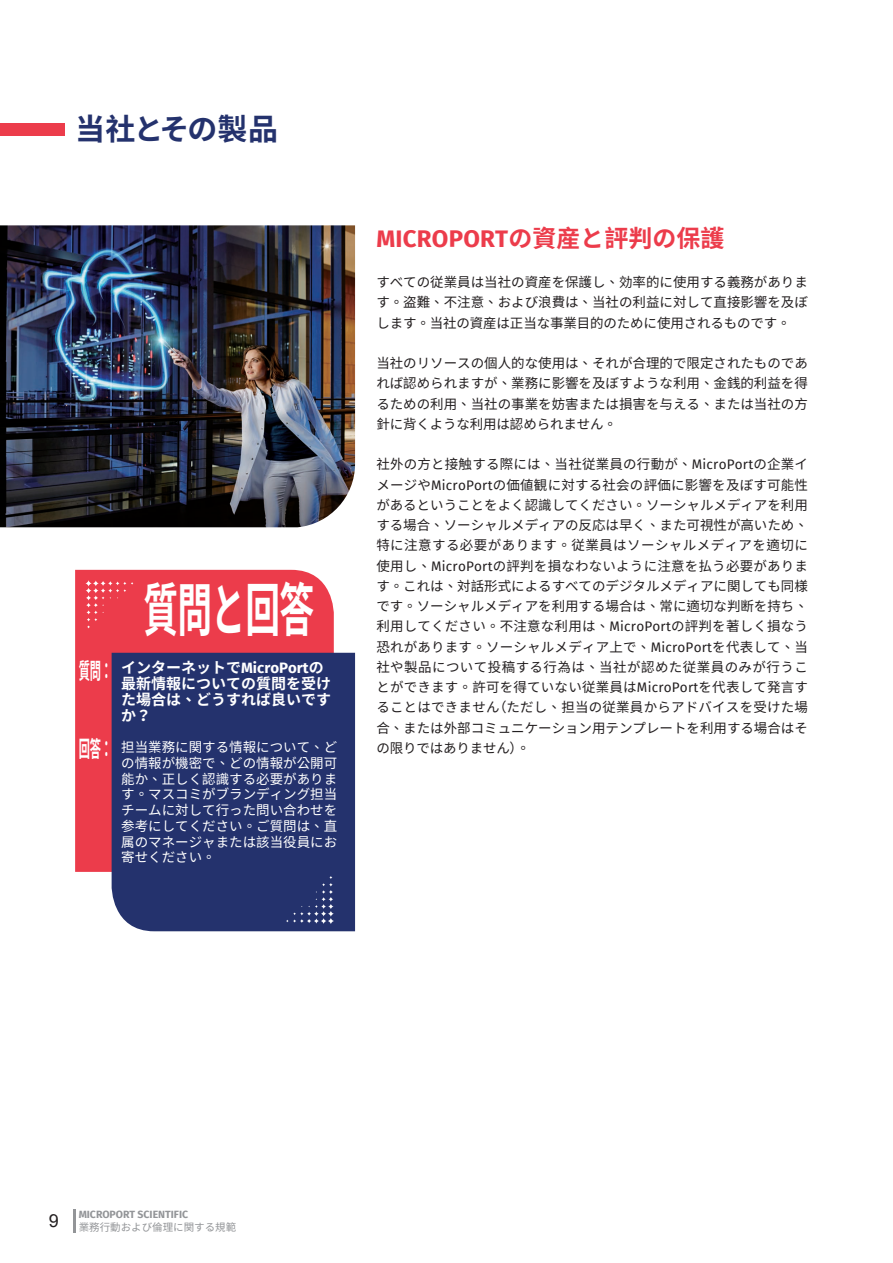
<style>
.page{position:relative;width:893px;height:1263px;background:#fff}
.page>*{position:absolute;margin:0;border:0;box-sizing:border-box;transform-origin:0 0}
.t1{font:700 57.9px "Noto Sans CJ Ktc";letter-spacing:-.02em;color:#fff;scale:.6 1}
.t2{font:700 30px "Noto Sans CJ Ktc";letter-spacing:-.02em;color:#24326d}
.t3{font:700 24px "Fira Sans";letter-spacing:.01em;color:#ec3c4b}
.t4{font:700 22.5px "Noto Sans CJ Ktc";color:#fff;scale:.5 1}
.t5{font:700 15px/15.8px "Noto Sans CJ Ktc";color:#fff}
.t6{font:13.5px/20.2px "Noto Sans CJ Ktc";color:#231f20;text-align:justify}
.t7{font:13.5px/15.8px "Noto Sans CJ Ktc";color:#fff;text-align:justify}
.t8{font:700 10.5px "Fira Sans";color:#939598}
.t9{font:10.5px "Noto Sans CJ Ktc";color:#939598}
.s1{font-family:"Fira Sans"}
.s2{font-family:"Noto Sans CJ Ktc"}
</style>
<div class="page">
<hr style="left:73px;top:1209px;width:3px;height:23px;background:#939598">
<div style="left:0;top:124px;width:64px;height:12px;background:#ec3c4b"></div>
<div style="left:75px;top:570px;width:259px;height:302px;background:#ec3c4b"></div>
<div style="left:112px;top:653px;width:243px;height:278px;background:#24326d"></div>
<svg style="left:86px;top:580px;width:47px;height:48px;background:#ed4856"></svg>
<svg style="left:286px;top:876px;width:48px;height:48px;background:#313e76"></svg>
<img style="left:0;top:225px;width:355px;height:302px">
<h2 class="t2" style="left:75px;top:112px;width:204px">当社とその製品</h2>
<h3 class="t4" style="left:79px;top:658px;width:68px">質問：</h3>
<h3 class="t4" style="left:79px;top:736px;width:68px">回答：</h3>
<h1 class="t1" style="left:143px;top:577px;width:286px">質問と回答</h1>
<p class="t5" style="left:121px;top:660px;width:211px">インターネットで<span class="s1">MicroPort</span>の最新情報についての質問を受けた場合は、どうすれば良いですか？</p>
<p class="t7" style="left:121px;top:740px;width:217px">担当業務に関する情報について、どの情報が機密で、どの情報が公開可能か、正しく認識する必要があります。マスコミがブランディング担当チームに対して行った問い合わせを参考にしてください。ご質問は、直属のマネージャまたは該当役員にお寄せください。</p>
<h3 class="t3" style="left:376px;top:218px;width:349px">MICROPORT<span class="s2">の資産と評判の保護</span></h3>
<p class="t6" style="left:376px;top:272px;width:433px">すべての従業員は当社の資産を保護し、効率的に使用する義務があります。盗難、不注意、および浪費は、当社の利益に対して直接影響を及ぼします。当社の資産は正当な事業目的のために使用されるものです。</p>
<p class="t6" style="left:376px;top:353px;width:433px">当社のリソースの個人的な使用は、それが合理的で限定されたものであれば認められますが、業務に影響を及ぼすような利用、金銭的利益を得るための利用、当社の事業を妨害または損害を与える、または当社の方針に背くような利用は認められません。</p>
<p class="t6" style="left:376px;top:454px;width:433px">社外の方と接触する際には、当社従業員の行動が、<span class="s1">MicroPort</span>の企業イメージや<span class="s1">MicroPort</span>の価値観に対する社会の評価に影響を及ぼす可能性があるということをよく認識してください。ソーシャルメディアを利用する場合、ソーシャルメディアの反応は早く、また可視性が高いため、特に注意する必要があります。従業員はソーシャルメディアを適切に使用し、<span class="s1">MicroPort</span>の評判を損なわないように注意を払う必要があります。これは、対話形式によるすべてのデジタルメディアに関しても同様です。ソーシャルメディアを利用する場合は、常に適切な判断を持ち、利用してください。不注意な利用は、<span class="s1">MicroPort</span>の評判を著しく損なう恐れがあります。ソーシャルメディア上で、<span class="s1">MicroPort</span>を代表して、当社や製品について投稿する行為は、当社が認めた従業員のみが行うことができます。許可を得ていない従業員は<span class="s1">MicroPort</span>を代表して発言することはできません（ただし、担当の従業員からアドバイスを受けた場合、または外部コミュニケーション用テンプレートを利用する場合はその限りではありません）。</p>
<p class="t8" style="left:79px;top:1206px;width:111px">MICROPORT SCIENTIFIC</p>
<p class="t9" style="left:49px;top:1221px;width:189px"><sup>9</sup> 業務行動および倫理に関する規範</p>
</div>
